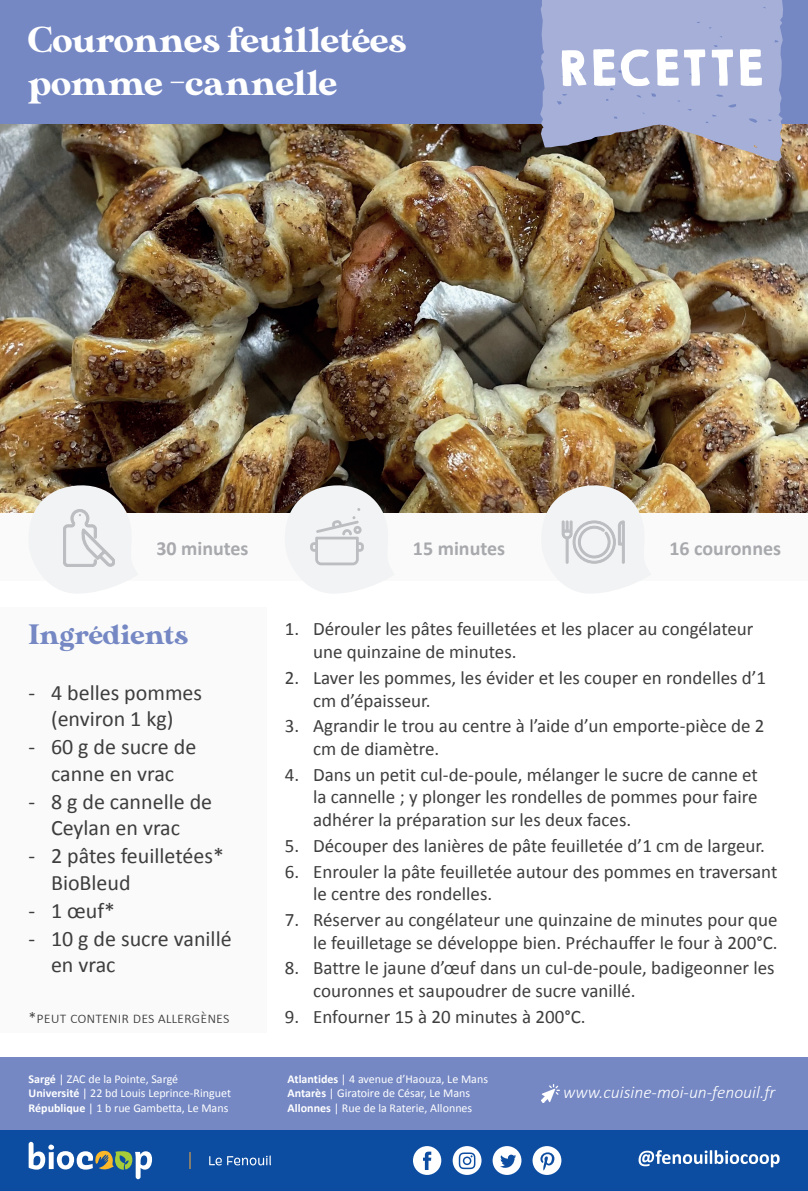
<style>
.page{position:relative;width:808px;height:1191px;background:#fff}
.page>*{position:absolute;margin:0;border:0;box-sizing:border-box;transform-origin:0 0}
.t1{font:36px/43.2px "MADE Sunflower";color:#fff}
.t2{font:28px "MADE Sunflower";color:#7588c4}
.t3{font:22px/26.4px "Calibri";color:#3e3e3f;text-align:center}
.t4{font:700 20px "Calibri";color:#a8a9ad}
.t5{font:19px/22.8px "Calibri";color:#3e3e3f}
.t6{font:italic 300 17.6px "Calibri";color:#fff}
.t7{font:300 16px "Calibri";color:#3e3e3f}
.t8{font:12px/14.4px "Calibri";color:#fff}
.s1{font-weight:700}
</style>
<div class="page">
<div style="left:0;top:490px;width:808px;height:90px;background:#fafafa"></div>
<img style="left:0;top:124px;width:808px;height:388px">
<div style="left:0;top:607px;width:267px;height:425px;background:#fafafa"></div>
<svg style="left:26px;top:482px;width:113px;height:111px"></svg>
<svg style="left:282px;top:482px;width:113px;height:111px"></svg>
<svg style="left:538px;top:482px;width:113px;height:111px"></svg>
<div style="left:0;top:0;width:808px;height:124px;background:#7588c4"></div>
<svg style="left:540px;top:0;width:243px;height:161px;background:#9a9fbe"></svg>
<div style="left:0;top:1129px;width:808px;height:62px;background:#0d4da1"></div>
<svg style="left:638px;top:1150px;width:142px;height:17px"></svg>
<svg style="left:413px;top:1146px;width:28px;height:29px"></svg>
<svg style="left:493px;top:1146px;width:28px;height:29px"></svg>
<svg style="left:453px;top:1146px;width:28px;height:29px"></svg>
<svg style="left:532px;top:1146px;width:29px;height:29px"></svg>
<svg style="left:29px;top:1141px;width:123px;height:38px"></svg>
<svg style="left:190px;top:1152px;width:1px;height:17px"></svg>
<svg style="left:209px;top:1155px;width:62px;height:10px"></svg>
<div style="left:0;top:1057px;width:808px;height:72px;background:#7588c4"></div>
<img style="left:541px;top:1084px;width:18px;height:18px">
<svg style="left:562px;top:49px;width:200px;height:37px;background:#d1d6eb"></svg>
<h1 class="t1" style="left:28px;top:21px;width:379px">Couronnes feuilletées pomme -cannelle</h1>
<p class="t4" style="left:156px;top:534px;width:94px">30 minutes</p>
<p class="t4" style="left:413px;top:534px;width:94px">15 minutes</p>
<p class="t4" style="left:669px;top:534px;width:113px">16 couronnes</p>
<h2 class="t2" style="left:28px;top:618px;width:161px">Ingrédients</h2>
<p class="t3" style="left:28px;top:678px;width:175px">- 4 belles pommes (environ 1 kg)</p>
<p class="t3" style="left:28px;top:732px;width:170px">- 60 g de sucre de canne en vrac</p>
<p class="t3" style="left:28px;top:787px;width:185px">- 8 g de cannelle de<br>Ceylan en vrac</p>
<p class="t3" style="left:51px;top:841px;width:174px;text-align:left;text-indent:-23px">- 2 pâtes feuilletées*<br>BioBleud</p>
<p class="t3" style="left:28px;top:896px;width:88px">- 1 œuf*</p>
<p class="t3" style="left:51px;top:924px;width:182px;text-align:left;text-indent:-23px">- 10 g de sucre vanillé en vrac</p>
<p class="t7" style="left:29px;top:1007px;width:202px">*peut contenir des allergènes</p>
<p class="t5" style="left:313px;top:616px;width:442px;text-indent:-28px">1. Dérouler les pâtes feuilletées et les placer au congélateur une quinzaine de minutes.</p>
<p class="t5" style="left:313px;top:665px;width:455px;text-indent:-28px">2. Laver les pommes, les évider et les couper en rondelles d’1 cm d’épaisseur.</p>
<p class="t5" style="left:313px;top:713px;width:453px;text-indent:-28px">3. Agrandir le trou au centre à l’aide d’un emporte-pièce de 2 cm de diamètre.</p>
<p class="t5" style="left:313px;top:762px;width:446px;text-align:justify;text-indent:-28px">4. Dans un petit cul-de-poule, mélanger le sucre de canne et la cannelle ; y plonger les rondelles de pommes pour faire adhérer la préparation sur les deux faces.</p>
<p class="t5" style="left:285px;top:833px;width:482px">5. Découper des lanières de pâte feuilletée d’1 cm de largeur.</p>
<p class="t5" style="left:313px;top:859px;width:466px;text-indent:-28px">6. Enrouler la pâte feuilletée autour des pommes en traversant le centre des rondelles.</p>
<p class="t5" style="left:285px;top:907px;width:494px;text-align:right">7. Réserver au congélateur une quinzaine de minutes pour que le feuilletage se développe bien. Préchauffer le four à 200°C.</p>
<p class="t5" style="left:313px;top:955px;width:463px;text-indent:-28px">8. Battre le jaune d’œuf dans un cul-de-poule, badigeonner les couronnes et saupoudrer de sucre vanillé.</p>
<p class="t5" style="left:285px;top:1004px;width:302px">9. Enfourner 15 à 20 minutes à 200°C.</p>
<p class="t8" style="left:29px;top:1071px;width:204px"><span class="s1">Sargé</span> | ZAC de la Pointe, Sargé<br><span class="s1">Université</span> | 22 bd Louis Leprince-Ringuet<br><span class="s1">République</span> | 1 b rue Gambetta, Le Mans</p>
<p class="t8" style="left:288px;top:1071px;width:202px"><span class="s1">Atlantides</span> | 4 avenue d’Haouza, Le Mans<br><span class="s1">Antarès</span> | Giratoire de César, Le Mans<br><span class="s1">Allonnes</span> | Rue de la Raterie, Allonnes</p>
<p class="t6" style="left:563px;top:1081px;width:214px">www.cuisine-moi-un-fenouil.fr</p>
</div>
